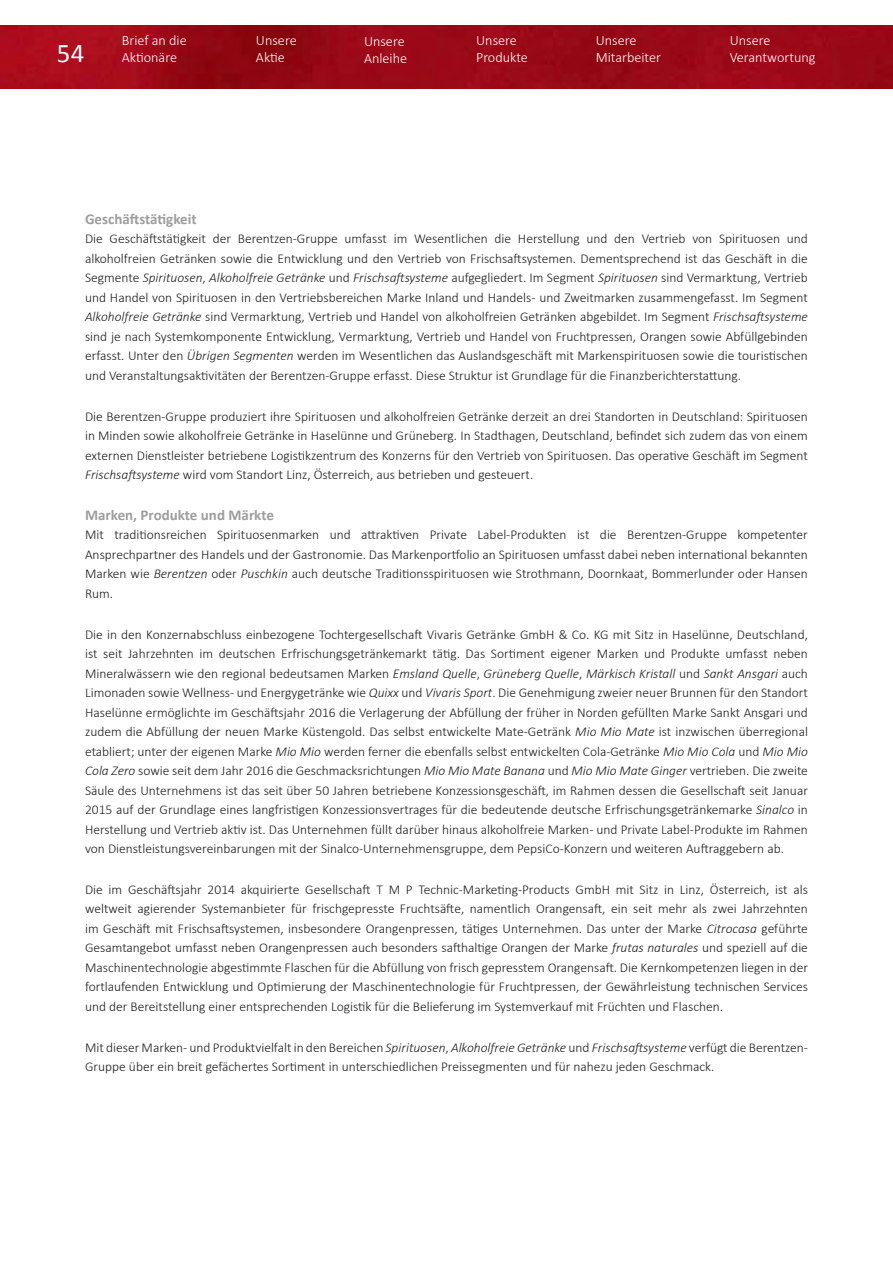
<style>
.page{position:relative;width:893px;height:1263px;background:#fff}
.page>*{position:absolute;margin:0;border:0;box-sizing:border-box;transform-origin:0 0}
.t1{font:27px "Calibri";color:#fff}
.t2{font:700 15px "Calibri";color:#9d9d9c}
.t3{font:300 14.25px/17.1px "Calibri";color:#fff}
.t4{font:300 13.5px/19.5px "Calibri";color:#1d1d1b;text-align:justify}
.s1{font-style:italic}
</style>
<div class="page">
<img style="left:0;top:26px;width:893px;height:62px">
<p class="t3" style="left:122px;top:31px;width:67px">Brief an die<br>Aktionäre</p>
<p class="t3" style="left:256px;top:31px;width:42px">Unsere<br>Aktie</p>
<p class="t3" style="left:364px;top:32px;width:45px">Unsere<br>Anleihe</p>
<p class="t3" style="left:476px;top:31px;width:53px">Unsere<br>Produkte</p>
<p class="t3" style="left:596px;top:31px;width:67px">Unsere<br>Mitarbeiter</p>
<p class="t3" style="left:730px;top:31px;width:42px">Unsere</p>
<h1 class="t1" style="left:57px;top:36px;width:29px">54</h1>
<p class="t3" style="left:730px;top:48px;width:87px">Verantwortung</p>
<p class="t2" style="left:85px;top:209px;width:113px">Geschäftstätigkeit</p>
<p class="t4" style="left:85px;top:229px;width:724px">Die Geschäftstätigkeit der Berentzen-Gruppe umfasst im Wesentlichen die Herstellung und den Vertrieb von Spirituosen und alkoholfreien Getränken sowie die Entwicklung und den Vertrieb von Frischsaftsystemen. Dementsprechend ist das Geschäft in die Segmente <span class="s1">Spirituosen</span>, <span class="s1">Alkoholfreie Getränke</span> und <span class="s1">Frischsaftsysteme</span> aufgegliedert. Im Segment <span class="s1">Spirituosen</span> sind Vermarktung, Vertrieb und Handel von Spirituosen in den Vertriebsbereichen Marke Inland und Handels- und Zweitmarken zusammengefasst. Im Segment <span class="s1">Alkoholfreie Getränke</span> sind Vermarktung, Vertrieb und Handel von alkoholfreien Getränken abgebildet. Im Segment <span class="s1">Frischsaftsysteme </span>sind je nach Systemkomponente Entwicklung, Vermarktung, Vertrieb und Handel von Fruchtpressen, Orangen sowie Abfüllgebinden erfasst. Unter den <span class="s1">Übrigen Segmenten</span> werden im Wesentlichen das Auslandsgeschäft mit Markenspirituosen sowie die touristischen und Veranstaltungsaktivitäten der Berentzen-Gruppe erfasst. Diese Struktur ist Grundlage für die Finanzberichterstattung.</p>
<p class="t4" style="left:85px;top:406px;width:724px">Die Berentzen-Gruppe produziert ihre Spirituosen und alkoholfreien Getränke derzeit an drei Standorten in Deutschland: Spirituosen in Minden sowie alkoholfreie Getränke in Haselünne und Grüneberg. In Stadthagen, Deutschland, befindet sich zudem das von einem externen Dienstleister betriebene Logistikzentrum des Konzerns für den Vertrieb von Spirituosen. Das operative Geschäft im Segment <span class="s1">Frischsaftsysteme</span> wird vom Standort Linz, Österreich, aus betrieben und gesteuert.</p>
<p class="t2" style="left:85px;top:505px;width:190px">Marken, Produkte und Märkte</p>
<p class="t4" style="left:85px;top:525px;width:724px">Mit traditionsreichen Spirituosenmarken und attraktiven Private Label-Produkten ist die Berentzen-Gruppe kompetenter Ansprechpartner des Handels und der Gastronomie. Das Markenportfolio an Spirituosen umfasst dabei neben international bekannten Marken wie <span class="s1">Berentzen</span> oder <span class="s1">Puschkin</span> auch deutsche Traditionsspirituosen wie Strothmann, Doornkaat, Bommerlunder oder Hansen Rum.</p>
<p class="t4" style="left:85px;top:624px;width:724px">Die in den Konzernabschluss einbezogene Tochtergesellschaft Vivaris Getränke GmbH &amp; Co. KG mit Sitz in Haselünne, Deutschland, ist seit Jahrzehnten im deutschen Erfrischungsgetränkemarkt tätig. Das Sortiment eigener Marken und Produkte umfasst neben Mineralwässern wie den regional bedeutsamen Marken <span class="s1">Emsland Quelle</span>, <span class="s1">Grüneberg Quelle</span>, <span class="s1">Märkisch Kristall</span> und <span class="s1">Sankt Ansgari</span> auch Limonaden sowie Wellness- und Energygetränke wie <span class="s1">Quixx</span> und <span class="s1">Vivaris Sport</span>. Die Genehmigung zweier neuer Brunnen für den Standort Haselünne ermöglichte im Geschäftsjahr 2016 die Verlagerung der Abfüllung der früher in Norden gefüllten Marke Sankt Ansgari und zudem die Abfüllung der neuen Marke Küstengold. Das selbst entwickelte Mate-Getränk <span class="s1">Mio Mio Mate</span> ist inzwischen überregional etabliert; unter der eigenen Marke <span class="s1">Mio Mio</span> werden ferner die ebenfalls selbst entwickelten Cola-Getränke <span class="s1">Mio Mio Cola</span> und <span class="s1">Mio Mio Cola Zero</span> sowie seit dem Jahr 2016 die Geschmacksrichtungen <span class="s1">Mio Mio Mate Banana</span> und <span class="s1">Mio Mio Mate Ginger</span> vertrieben. Die zweite Säule des Unternehmens ist das seit über 50 Jahren betriebene Konzessionsgeschäft, im Rahmen dessen die Gesellschaft seit Januar 2015 auf der Grundlage eines langfristigen Konzessionsvertrages für die bedeutende deutsche Erfrischungsgetränkemarke <span class="s1">Sinalco</span> in Herstellung und Vertrieb aktiv ist. Das Unternehmen füllt darüber hinaus alkoholfreie Marken- und Private Label-Produkte im Rahmen von Dienstleistungsvereinbarungen mit der Sinalco-Unternehmensgruppe, dem PepsiCo-Konzern und weiteren Auftraggebern ab.</p>
<p class="t4" style="left:85px;top:879px;width:724px">Die im Geschäftsjahr 2014 akquirierte Gesellschaft T M P Technic-Marketing-Products GmbH mit Sitz in Linz, Österreich, ist als weltweit agierender Systemanbieter für frischgepresste Fruchtsäfte, namentlich Orangensaft, ein seit mehr als zwei Jahrzehnten im Geschäft mit Frischsaftsystemen, insbesondere Orangenpressen, tätiges Unternehmen. Das unter der Marke <span class="s1">Citrocasa</span> geführte Gesamtangebot umfasst neben Orangenpressen auch besonders safthaltige Orangen der Marke <span class="s1">frutas naturales</span> und speziell auf die Maschinentechnologie abgestimmte Flaschen für die Abfüllung von frisch gepresstem Orangensaft. Die Kernkompetenzen liegen in der fortlaufenden Entwicklung und Optimierung der Maschinentechnologie für Fruchtpressen, der Gewährleistung technischen Services und der Bereitstellung einer entsprechenden Logistik für die Belieferung im Systemverkauf mit Früchten und Flaschen.</p>
<p class="t4" style="left:85px;top:1037px;width:724px">Mit dieser Marken- und Produktvielfalt in den Bereichen <span class="s1">Spirituosen</span>, <span class="s1">Alkoholfreie Getränke</span> und <span class="s1">Frischsaftsysteme</span> verfügt die Berentzen-<br>Gruppe über ein breit gefächertes Sortiment in unterschiedlichen Preissegmenten und für nahezu jeden Geschmack.</p>
</div>
